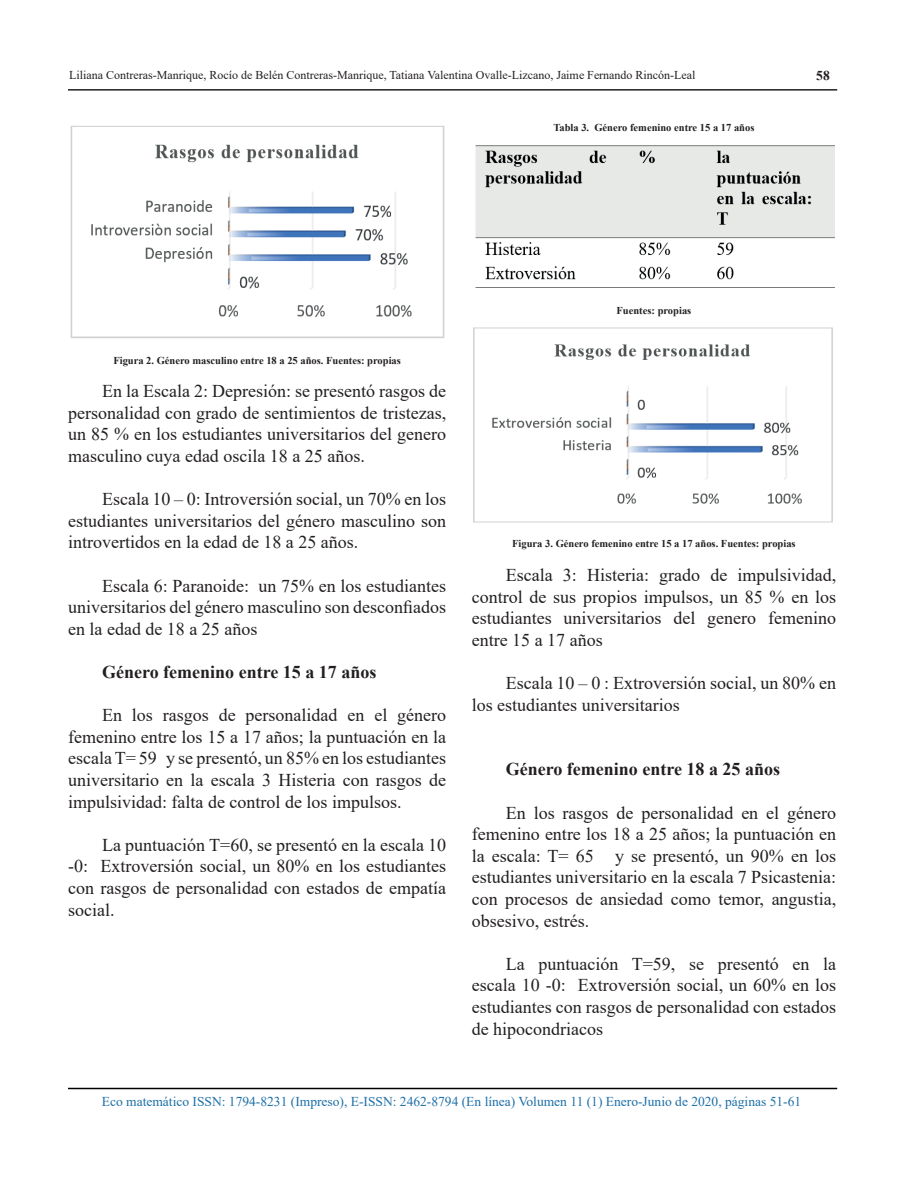
<style>
.page{position:relative;width:918px;height:1188px;background:#fff}
.page>*{position:absolute;margin:0;border:0;box-sizing:border-box;transform-origin:0 0}
.Cuerpo_de_texto{font:18px/21.6px "Times New Roman";color:#231f20;text-align:justify}
.Cuerpo_de_texto-2{font:700 18px "Times New Roman";color:#231f20}
.t1{font:13.5px "Times New Roman";color:#1c6fa7}
.t2{font:700 13.5px "Times New Roman";color:#231f20}
.t3{font:12px "Times New Roman";color:#231f20}
.t4{font:700 10.5px "Times New Roman";color:#231f20}
</style>
<div class="page">
<hr style="left:68px;top:1088px;width:769px;height:1px;background:#000001">
<hr style="left:68px;top:89px;width:769px;height:2px;background:#231f20">
<img style="left:70px;top:126px;width:375px;height:212px">
<img style="left:475px;top:145px;width:360px;height:143px">
<img style="left:473px;top:327px;width:360px;height:196px">
<p class="t3" style="left:69px;top:66px;width:628px">Liliana Contreras-Manrique, Rocío de Belén Contreras-Manrique, Tatiana Valentina Ovalle-Lizcano, Jaime Fernando Rincón-Leal</p>
<p class="t4" style="left:553px;top:119px;width:203px">Tabla 3. Género femenino entre 15 a 17 años</p>
<p class="t2" style="left:816px;top:66px;width:15px">58</p>
<p class="t4" style="left:617px;top:302px;width:76px">Fuentes: propias</p>
<p class="t4" style="left:113px;top:353px;width:289px">Figura 2. Género masculino entre 18 a 25 años. Fuentes: propias</p>
<p class="Cuerpo_de_texto" style="left:68px;top:380px;width:380px;text-indent:34px">En la Escala 2: Depresión: se presentó rasgos de personalidad con grado de sentimientos de tristezas, un 85 % en los estudiantes universitarios del genero masculino cuya edad oscila 18 a 25 años.</p>
<p class="Cuerpo_de_texto" style="left:68px;top:488px;width:380px;text-indent:34px">Escala 10 – 0: Introversión social, un 70% en los estudiantes universitarios del género masculino son introvertidos en la edad de 18 a 25 años.</p>
<p class="Cuerpo_de_texto" style="left:68px;top:574px;width:380px;text-indent:34px">Escala 6: Paranoide: un 75% en los estudiantes universitarios del género masculino son desconfiados en la edad de 18 a 25 años</p>
<p class="Cuerpo_de_texto-2" style="left:102px;top:659px;width:276px">Género femenino entre 15 a 17 años</p>
<p class="Cuerpo_de_texto" style="left:68px;top:704px;width:380px;text-indent:34px">En los rasgos de personalidad en el género femenino entre los 15 a 17 años; la puntuación en la escala T= 59 y se presentó, un 85% en los estudiantes universitario en la escala 3 Histeria con rasgos de impulsividad: falta de control de los impulsos.</p>
<p class="Cuerpo_de_texto" style="left:68px;top:833px;width:380px;text-indent:34px">La puntuación T=60, se presentó en la escala 10 -0: Extroversión social, un 80% en los estudiantes con rasgos de personalidad con estados de empatía social.</p>
<p class="t4" style="left:512px;top:536px;width:285px">Figura 3. Género femenino entre 15 a 17 años. Fuentes: propias</p>
<p class="Cuerpo_de_texto" style="left:472px;top:564px;width:366px;text-indent:34px">Escala 3: Histeria: grado de impulsividad, control de sus propios impulsos, un 85 % en los estudiantes universitarios del genero femenino entre 15 a 17 años</p>
<p class="Cuerpo_de_texto" style="left:472px;top:672px;width:366px;text-indent:34px">Escala 10 – 0 : Extroversión social, un 80% en los estudiantes universitarios</p>
<p class="Cuerpo_de_texto-2" style="left:506px;top:756px;width:276px">Género femenino entre 18 a 25 años</p>
<p class="Cuerpo_de_texto" style="left:472px;top:801px;width:366px;text-indent:34px">En los rasgos de personalidad en el género femenino entre los 18 a 25 años; la puntuación en la escala: T= 65 y se presentó, un 90% en los estudiantes universitario en la escala 7 Psicastenia: con procesos de ansiedad como temor, angustia, obsesivo, estrés.</p>
<p class="Cuerpo_de_texto" style="left:472px;top:952px;width:366px;text-indent:34px">La puntuación T=59, se presentó en la escala 10 -0: Extroversión social, un 60% en los estudiantes con rasgos de personalidad con estados de hipocondriacos</p>
<p class="t1" style="left:102px;top:1092px;width:701px">Eco matemático ISSN: 1794-8231 (Impreso), E-ISSN: 2462-8794 (En línea) Volumen 11 (1) Enero-Junio de 2020, páginas 51-61</p>
</div>
